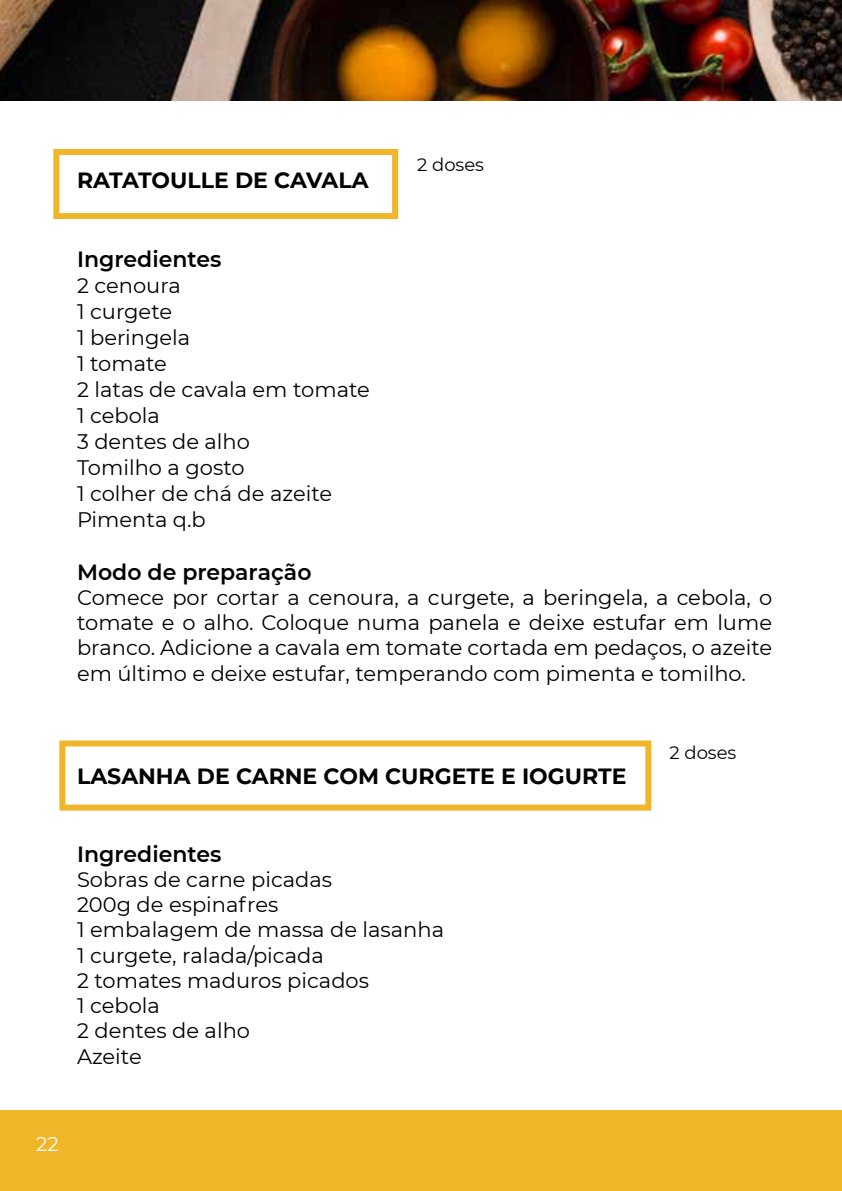
<style>
.page{position:relative;width:842px;height:1191px;background:#fff}
.page>*{position:absolute;margin:0;border:0;box-sizing:border-box;transform-origin:0 0}
.t1{font:700 22px "Montserrat";color:#000}
.t2{font:600 22px "Montserrat";color:#000}
.t3{font:21px/25.2px "Montserrat";color:#000}
.t4{font:20px "Montserrat";color:#fff}
.t5{font:18px "Montserrat";color:#000}
</style>
<div class="page">
<div style="left:0;top:1110px;width:842px;height:81px;background:#f0b528"></div>
<img style="left:0;top:0;width:842px;height:101px">
<div style="left:53px;top:149px;width:345px;height:70px;border:6px solid #f0b528"></div>
<div style="left:59px;top:740px;width:592px;height:70px;border:6px solid #f0b528"></div>
<p class="t1" style="left:77px;top:164px;width:293px">RATATOULLE DE CAVALA</p>
<p class="t5" style="left:417px;top:152px;width:68px">2 doses</p>
<p class="t2" style="left:77px;top:243px;width:146px">Ingredientes</p>
<p class="t3" style="left:77px;top:272px;width:294px;line-height:26px">2 cenoura<br>1 curgete<br>1 beringela<br>1 tomate<br>2 latas de cavala em tomate<br>1 cebola<br>3 dentes de alho<br>Tomilho a gosto<br>1 colher de chá de azeite<br>Pimenta q.b</p>
<p class="t2" style="left:77px;top:556px;width:236px">Modo de preparação</p>
<p class="t3" style="left:77px;top:584px;width:697px;text-align:justify">Comece por cortar a cenoura, a curgete, a beringela, a cebola, o tomate e o alho. Coloque numa panela e deixe estufar em lume branco. Adicione a cavala em tomate cortada em pedaços, o azeite em ú ltimo e deixe estufar, temperando com pimenta e tomilho.</p>
<p class="t1" style="left:77px;top:760px;width:551px">LASANHA DE CARNE COM CURGETE E IOGURTE</p>
<p class="t2" style="left:77px;top:838px;width:146px">Ingredientes</p>
<p class="t3" style="left:77px;top:866px;width:369px">Sobras de carne picadas<br>200g de espinafres<br>1 embalagem de massa de lasanha<br>1 curgete, ralada/picada<br>2 tomates maduros picados<br>1 cebola<br>2 dentes de alho<br>Azeite</p>
<p class="t5" style="left:669px;top:740px;width:68px">2 doses</p>
<p class="t4" style="left:36px;top:1130px;width:24px">22</p>
</div>
